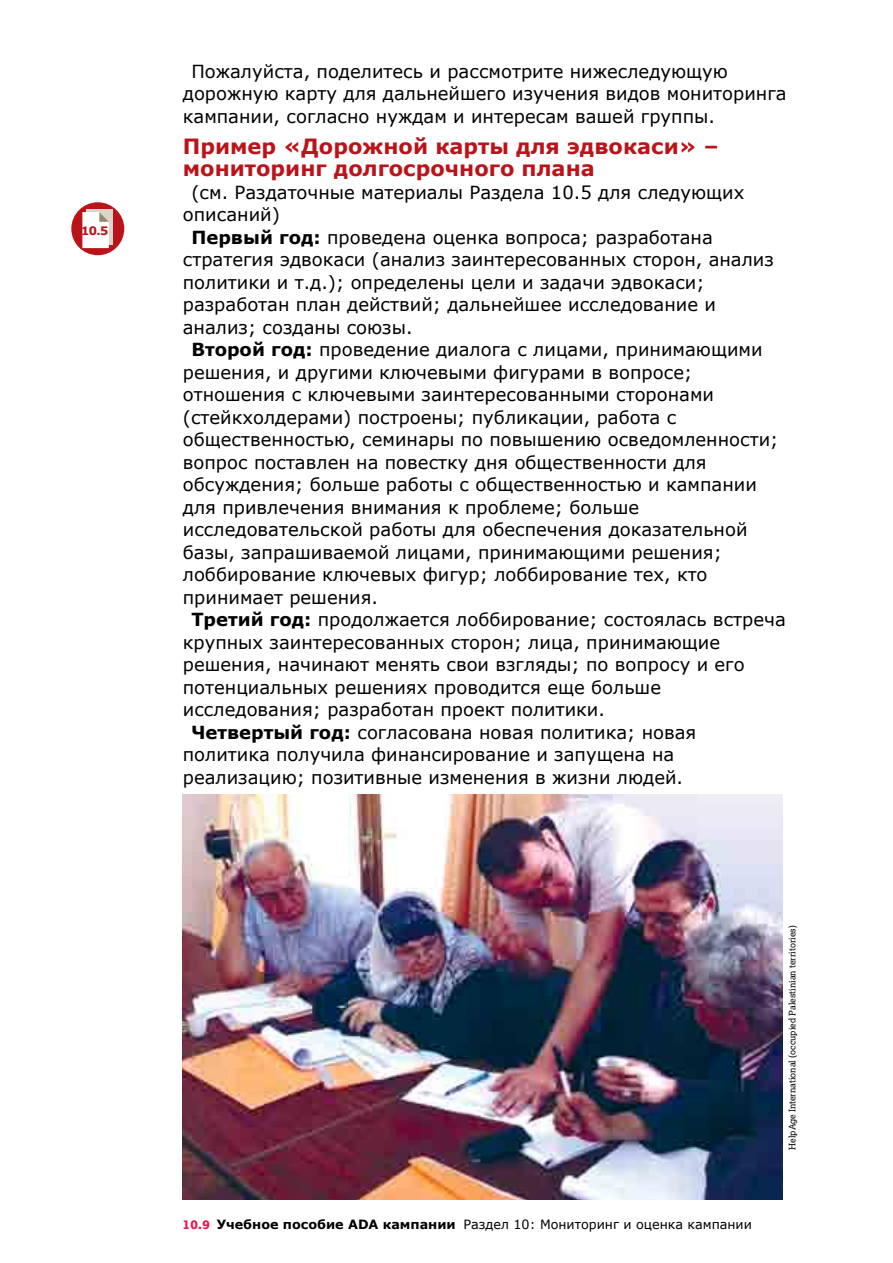
<style>
.page{position:relative;width:893px;height:1263px;background:#fff}
.page>*{position:absolute;margin:0;border:0;box-sizing:border-box;transform-origin:0 0}
.t1{font:700 21px/22.5px "Verdana";color:#ba141a}
.t2{font:18px/22.5px "Verdana";color:#000}
.t3{font:12.75px "Verdana";color:#000}
.t4{font:700 11.7px "Verdana";color:#ba141a}
.t5{font:9px "Lexia";color:#000}
.s1{font-weight:700}
.s2{font-family:"Lexia X Bold";color:#ed1651}
</style>
<div class="page">
<img style="left:183px;top:794px;width:599px;height:405px">
<div style="left:71px;top:202px;width:53px;height:53px;background:#ba141a;border-radius:50%"></div>
<div style="left:86px;top:209px;width:27px;height:36px;background:#ddd5ca"></div>
<svg style="left:82px;top:212px;width:27px;height:36px"></svg>
<p class="t4" style="left:81px;top:223px;width:28px">10.5</p>
<p class="t2" style="left:183px;top:60px;width:605px;text-indent:8px">Пожалуйста, поделитесь и рассмотрите нижеследующую дорожную карту для дальнейшего изучения видов мониторинга кампании, согласно нуждам и интересам вашей группы.</p>
<p class="t1" style="left:183px;top:134px;width:537px">Пример «Дорожной карты для эдвокаси» – мониторинг долгосрочного плана</p>
<p class="t2" style="left:191px;top:181px;width:554px">(см. Раздаточные материалы Раздела 10.5 для следующих</p>
<p class="t2" style="left:183px;top:203px;width:99px">описаний)</p>
<p class="t2" style="left:191px;top:226px;width:523px"><span class="s1">Первый год:</span> проведена оценка вопроса; разработана</p>
<p class="t2" style="left:183px;top:248px;width:593px">стратегия эдвокаси (анализ заинтересованных сторон, анализ</p>
<p class="t2" style="left:183px;top:271px;width:523px">политики и т.д.); определены цели и задачи эдвокаси;</p>
<p class="t2" style="left:183px;top:293px;width:535px">разработан план действий; дальнейшее исследование и</p>
<p class="t2" style="left:183px;top:316px;width:231px">анализ; созданы союзы.</p>
<p class="t2" style="left:191px;top:338px;width:573px"><span class="s1">Второй год:</span> проведение диалога с лицами, принимающими</p>
<p class="t2" style="left:183px;top:361px;width:511px">решения, и другими ключевыми фигурами в вопросе;</p>
<p class="t2" style="left:183px;top:383px;width:533px">отношения с ключевыми заинтересованными сторонами</p>
<p class="t2" style="left:183px;top:406px;width:495px">(стейкхолдерами) построены; публикации, работа с</p>
<p class="t2" style="left:183px;top:428px;width:597px">общественностью, семинары по повышению осведомленности;</p>
<p class="t2" style="left:183px;top:451px;width:525px">вопрос поставлен на повестку дня общественности для</p>
<p class="t2" style="left:183px;top:473px;width:576px">обсуждения; больше работы с общественностью и кампании</p>
<p class="t2" style="left:183px;top:496px;width:458px">для привлечения внимания к проблеме; больше</p>
<p class="t2" style="left:183px;top:518px;width:566px">исследовательской работы для обеспечения доказательной</p>
<p class="t2" style="left:183px;top:541px;width:541px">базы, запрашиваемой лицами, принимающими решения;</p>
<p class="t2" style="left:183px;top:563px;width:526px">лоббирование ключевых фигур; лоббирование тех, кто</p>
<p class="t2" style="left:183px;top:586px;width:197px">принимает решения.</p>
<p class="t2" style="left:191px;top:608px;width:596px"><span class="s1">Третий год:</span> продолжается лоббирование; состоялась встреча</p>
<p class="t2" style="left:183px;top:631px;width:539px">крупных заинтересованных сторон; лица, принимающие</p>
<p class="t2" style="left:183px;top:653px;width:563px">решения, начинают менять свои взгляды; по вопросу и его</p>
<p class="t2" style="left:183px;top:676px;width:480px">потенциальных решениях проводится еще больше</p>
<p class="t2" style="left:183px;top:698px;width:424px">исследования; разработан проект политики.</p>
<p class="t2" style="left:191px;top:721px;width:507px"><span class="s1">Четвертый год:</span> согласована новая политика; новая</p>
<p class="t2" style="left:183px;top:743px;width:493px">политика получила финансирование и запущена на</p>
<p class="t2" style="left:183px;top:766px;width:502px">реализацию; позитивные изменения в жизни людей.</p>
<p class="t3" style="left:183px;top:1215px;width:570px"><span class="s2">10.9</span> <span class="s1">Учебное пособие ADA кампании</span> Раздел 10: Мониторинг и оценка кампании</p>
<p class="t5" style="left:786px;top:1149px;width:226px;rotate:-90deg">HelpAge International (occupied Palestinian territories)</p>
</div>
